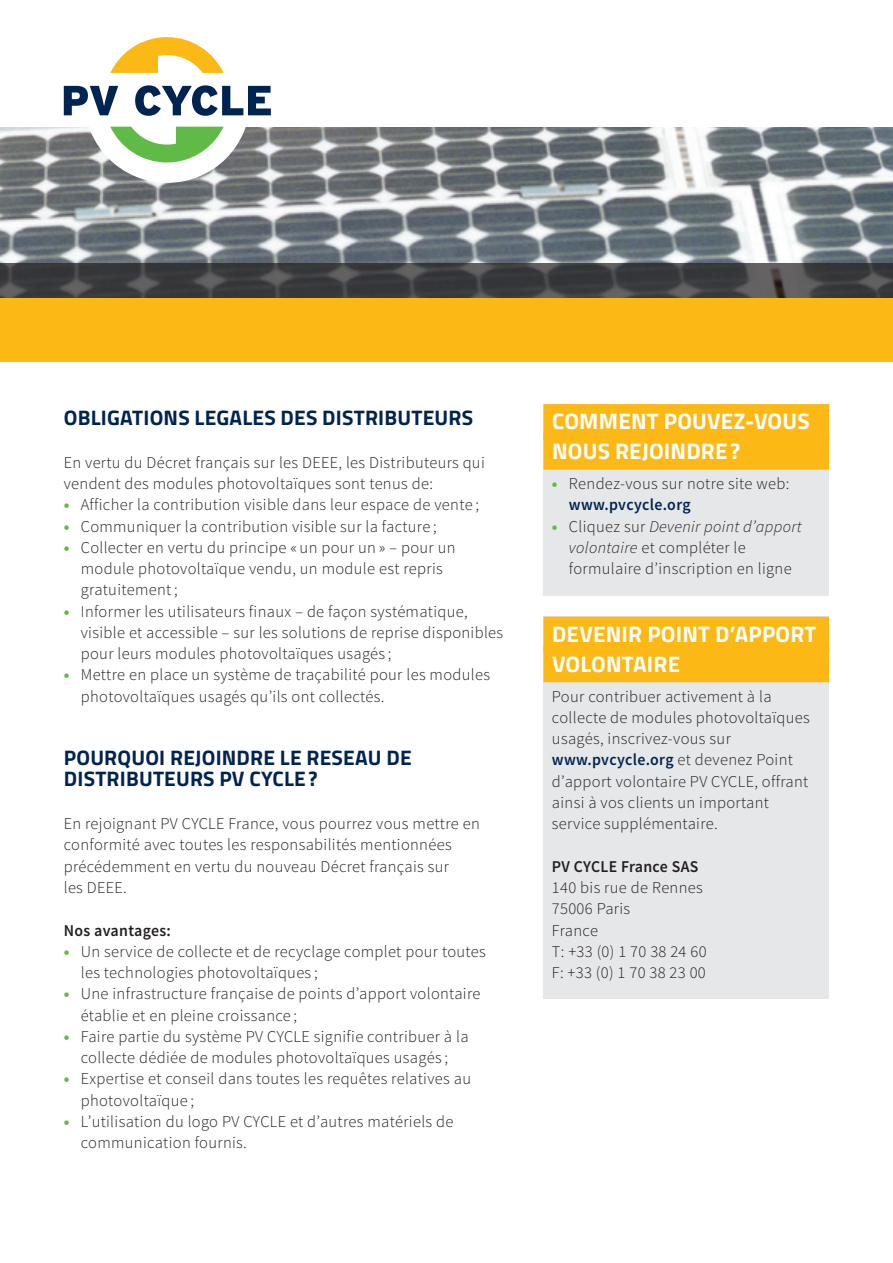
<style>
.page{position:relative;width:893px;height:1263px;background:#fff}
.page>*{position:absolute;margin:0;border:0;box-sizing:border-box;transform-origin:0 0}
.t1{font:700 22.5px/29.5px "Titillium Web";letter-spacing:.01em;color:#fff}
.t2{font:700 21px/21px "Titillium Web";letter-spacing:.01em;color:#002451}
.t3{font:300 16.5px/21.3px "Source Sans Pro";letter-spacing:.02em;color:#231f20}
.t4{font:600 16.5px "Source Sans Pro";letter-spacing:.02em;color:#231f20;scale:.96 1}
.s1{font-weight:700;color:#60bb46}
.s2{font-weight:600;color:#002451}
.s3{font-style:italic}
</style>
<div class="page">
<div style="left:543px;top:617px;width:286px;height:382px;background:#e6e7e9"></div>
<div style="left:543px;top:617px;width:286px;height:36px;background:#fcb814"></div>
<div style="left:543px;top:646px;width:286px;height:36px;background:#fcb814"></div>
<div style="left:543px;top:404px;width:286px;height:191px;background:#e6e7e9"></div>
<div style="left:543px;top:404px;width:286px;height:36px;background:#fcb814"></div>
<div style="left:543px;top:434px;width:286px;height:36px;background:#fcb814"></div>
<img style="left:0;top:128px;width:893px;height:136px">
<svg style="left:0;top:264px;width:893px;height:34px;background:#3f4043"></svg>
<div style="left:84px;top:17px;width:166px;height:166px;background:#fff;border-radius:50%"></div>
<svg style="left:110px;top:37px;width:114px;height:36px"></svg>
<svg style="left:110px;top:127px;width:114px;height:35px"></svg>
<svg style="left:64px;top:86px;width:54px;height:29px"></svg>
<svg style="left:135px;top:85px;width:136px;height:31px"></svg>
<div style="left:0;top:298px;width:893px;height:63px;background:#fcb814"></div>
<p class="t2" style="left:64px;top:406px;width:411px">OBLIGATIONS LEGALES DES DISTRIBUTEURS</p>
<p class="t3" style="left:64px;top:452px;width:422px">En vertu du Décret français sur les DEEE, les Distributeurs qui vendent des modules photovoltaïques sont tenus de:</p>
<p class="t3" style="left:64px;top:494px;width:417px"><span class="s1">•</span> Afficher la contribution visible dans leur espace de vente ;</p>
<p class="t3" style="left:64px;top:515px;width:374px"><span class="s1">•</span> Communiquer la contribution visible sur la facture ;</p>
<p class="t3" style="left:81px;top:537px;width:376px;text-indent:-17px"><span class="s1">•</span> Collecter en vertu du principe « un pour un » – pour un module photovoltaïque vendu, un module est repris gratuitement ;</p>
<p class="t3" style="left:81px;top:600px;width:424px;text-indent:-17px"><span class="s1">•</span> Informer les utilisateurs finaux – de façon systématique, visible et accessible – sur les solutions de reprise disponibles pour leurs modules photovoltaïques usagés ;</p>
<p class="t3" style="left:81px;top:664px;width:411px;text-indent:-17px"><span class="s1">•</span> Mettre en place un système de traçabilité pour les modules photovoltaïques usagés qu’ils ont collectés.</p>
<p class="t2" style="left:64px;top:746px;width:349px">POURQUOI REJOINDRE LE RESEAU DE<br>DISTRIBUTEURS PV CYCLE?</p>
<p class="t3" style="left:64px;top:813px;width:417px">En rejoignant PV CYCLE France, vous pourrez vous mettre en conformité avec toutes les responsabilités mentionnées précédemment en vertu du nouveau Décret français sur<br>les DEEE.</p>
<p class="t4" style="left:64px;top:920px;width:113px">Nos avantages:</p>
<p class="t3" style="left:81px;top:941px;width:407px;text-indent:-17px"><span class="s1">•</span> Un service de collecte et de recyclage complet pour toutes les technologies photovoltaïques ;</p>
<p class="t3" style="left:81px;top:983px;width:401px;text-indent:-17px"><span class="s1">•</span> Une infrastructure française de points d’apport volontaire établie et en pleine croissance ;</p>
<p class="t3" style="left:64px;top:1026px;width:406px;text-align:center"><span class="s1">•</span> Faire partie du système PV CYCLE signifie contribuer à la collecte dédiée de modules photovoltaïques usagés ;</p>
<p class="t3" style="left:81px;top:1068px;width:392px;text-indent:-17px"><span class="s1">•</span> Expertise et conseil dans toutes les requêtes relatives au photovoltaïque ;</p>
<p class="t3" style="left:81px;top:1111px;width:374px;text-indent:-17px"><span class="s1">•</span> L’utilisation du logo PV CYCLE et d’autres matériels de communication fournis.</p>
<h1 class="t1" style="left:552px;top:406px;width:259px">COMMENT POUVEZ-VOUS<br>NOUS REJOINDRE?</h1>
<p class="t3" style="left:569px;top:473px;width:222px;text-indent:-17px"><span class="s1">•</span> Rendez-vous sur notre site web: <span class="s2">www.pvcycle.org</span></p>
<p class="t3" style="left:569px;top:515px;width:234px;text-indent:-17px"><span class="s1">•</span> Cliquez sur <span class="s3">Devenir point d’apport volontaire</span> et compléter le formulaire d’inscription en ligne</p>
<h1 class="t1" style="left:552px;top:618px;width:266px">DEVENIR POINT D’APPORT<br>VOLONTAIRE</h1>
<p class="t3" style="left:552px;top:686px;width:259px">Pour contribuer activement à la collecte de modules photovoltaïques usagés, inscrivez-vous sur <span class="s2">www.pvcycle.org</span> et devenez Point d’apport volontaire PV CYCLE, offrant ainsi à vos clients un important service supplémentaire.</p>
<p class="t4" style="left:552px;top:856px;width:154px">PV CYCLE France SAS</p>
<p class="t3" style="left:552px;top:877px;width:156px">140 bis rue de Rennes<br>75006 Paris<br>France<br>T: +33 (0) 1 70 38 24 60<br>F: +33 (0) 1 70 38 23 00</p>
</div>
